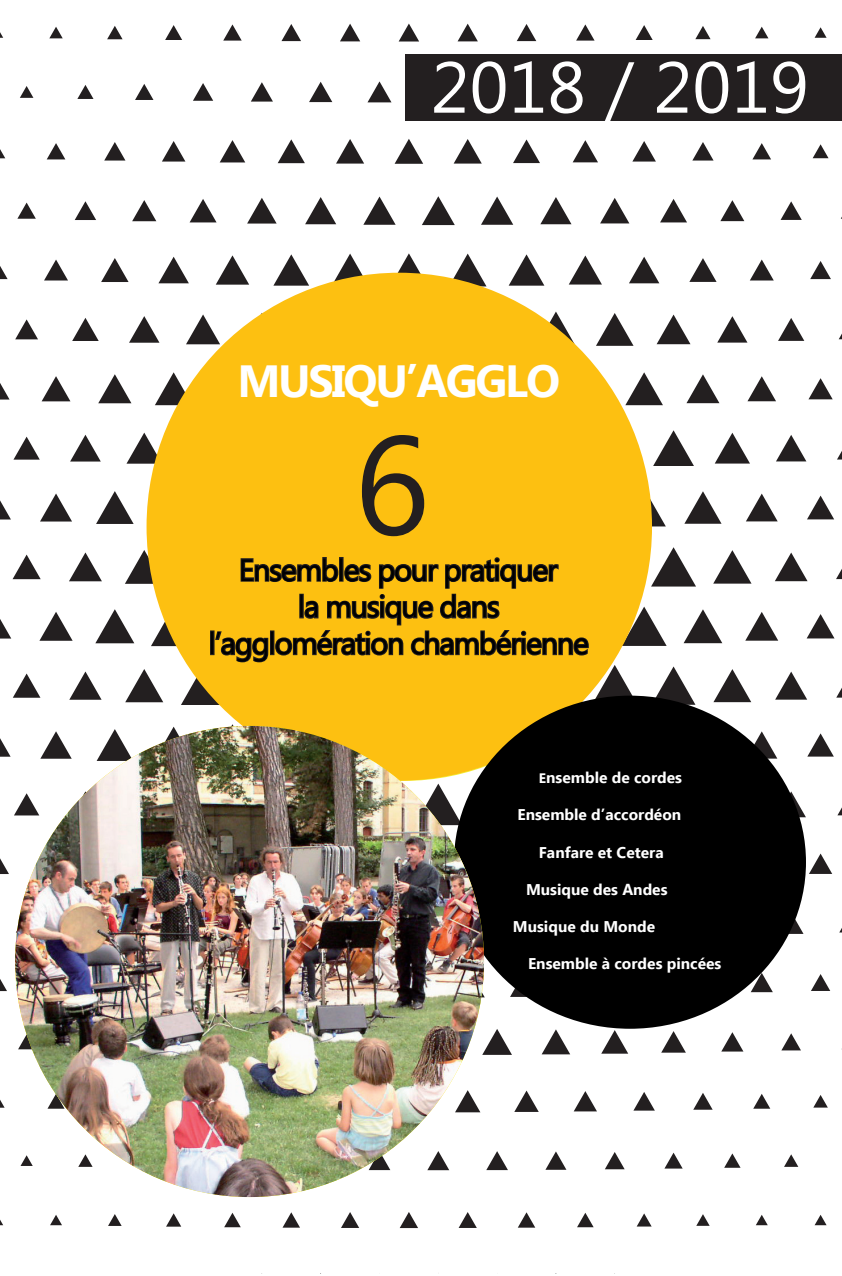
<style>
.page{position:relative;width:842px;height:1276px;background:#fff}
.page>*{position:absolute;margin:0;border:0;box-sizing:border-box;transform-origin:0 0}
.t1{font:139.8px "Ebrima";color:#231f20}
.t2{font:72px "Ebrima";color:#fff}
.t3{font:700 45px "Ebrima";letter-spacing:-.05em;color:#fff}
.t4{font:30.6px/36.7px "Ebrima";letter-spacing:-.04em;color:#000;text-align:center}
.t5{font:700 15.5px "Ebrima";color:#fff}
.s1{font-size:13.7px}
</style>
<div class="page">
<svg style="left:0;top:32px;width:3px;height:6px"></svg>
<svg style="left:49px;top:27px;width:14px;height:11px"></svg>
<svg style="left:107px;top:26px;width:16px;height:13px"></svg>
<svg style="left:165px;top:25px;width:17px;height:15px"></svg>
<svg style="left:223px;top:24px;width:19px;height:17px"></svg>
<svg style="left:281px;top:24px;width:20px;height:17px"></svg>
<svg style="left:340px;top:24px;width:20px;height:17px"></svg>
<svg style="left:399px;top:24px;width:20px;height:17px"></svg>
<svg style="left:458px;top:24px;width:20px;height:17px"></svg>
<svg style="left:517px;top:24px;width:19px;height:17px"></svg>
<svg style="left:576px;top:24px;width:19px;height:17px"></svg>
<svg style="left:636px;top:25px;width:17px;height:15px"></svg>
<svg style="left:695px;top:26px;width:15px;height:13px"></svg>
<svg style="left:755px;top:27px;width:13px;height:11px"></svg>
<svg style="left:814px;top:27px;width:12px;height:11px"></svg>
<svg style="left:20px;top:86px;width:13px;height:12px"></svg>
<svg style="left:77px;top:85px;width:17px;height:14px"></svg>
<svg style="left:135px;top:84px;width:18px;height:16px"></svg>
<svg style="left:193px;top:83px;width:20px;height:18px"></svg>
<svg style="left:251px;top:82px;width:22px;height:20px"></svg>
<svg style="left:309px;top:82px;width:23px;height:20px"></svg>
<svg style="left:367px;top:81px;width:24px;height:21px"></svg>
<svg style="left:0;top:149px;width:5px;height:9px"></svg>
<svg style="left:47px;top:143px;width:18px;height:16px"></svg>
<svg style="left:104px;top:142px;width:21px;height:19px"></svg>
<svg style="left:162px;top:141px;width:23px;height:21px"></svg>
<svg style="left:220px;top:140px;width:25px;height:22px"></svg>
<svg style="left:278px;top:139px;width:27px;height:24px"></svg>
<svg style="left:336px;top:139px;width:28px;height:25px"></svg>
<svg style="left:395px;top:139px;width:28px;height:25px"></svg>
<svg style="left:454px;top:139px;width:28px;height:25px"></svg>
<svg style="left:513px;top:139px;width:27px;height:24px"></svg>
<svg style="left:573px;top:140px;width:25px;height:22px"></svg>
<svg style="left:632px;top:141px;width:24px;height:21px"></svg>
<svg style="left:692px;top:142px;width:21px;height:19px"></svg>
<svg style="left:752px;top:143px;width:19px;height:16px"></svg>
<svg style="left:813px;top:144px;width:15px;height:14px"></svg>
<svg style="left:17px;top:203px;width:19px;height:16px"></svg>
<svg style="left:75px;top:201px;width:21px;height:19px"></svg>
<svg style="left:132px;top:200px;width:24px;height:21px"></svg>
<svg style="left:190px;top:199px;width:27px;height:23px"></svg>
<svg style="left:247px;top:198px;width:30px;height:25px"></svg>
<svg style="left:305px;top:197px;width:31px;height:27px"></svg>
<svg style="left:363px;top:196px;width:33px;height:29px"></svg>
<svg style="left:422px;top:196px;width:33px;height:29px"></svg>
<svg style="left:481px;top:196px;width:32px;height:29px"></svg>
<svg style="left:540px;top:197px;width:31px;height:27px"></svg>
<svg style="left:600px;top:198px;width:29px;height:25px"></svg>
<svg style="left:660px;top:199px;width:27px;height:23px"></svg>
<svg style="left:720px;top:200px;width:24px;height:21px"></svg>
<svg style="left:780px;top:201px;width:22px;height:19px"></svg>
<svg style="left:0;top:266px;width:8px;height:13px"></svg>
<svg style="left:44px;top:259px;width:24px;height:21px"></svg>
<svg style="left:101px;top:258px;width:28px;height:24px"></svg>
<svg style="left:158px;top:257px;width:31px;height:26px"></svg>
<svg style="left:216px;top:255px;width:33px;height:30px"></svg>
<svg style="left:273px;top:254px;width:36px;height:32px"></svg>
<svg style="left:331px;top:254px;width:38px;height:28px"></svg>
<svg style="left:390px;top:253px;width:38px;height:22px"></svg>
<svg style="left:449px;top:254px;width:37px;height:32px"></svg>
<svg style="left:509px;top:254px;width:35px;height:32px"></svg>
<svg style="left:569px;top:255px;width:33px;height:29px"></svg>
<svg style="left:629px;top:257px;width:30px;height:26px"></svg>
<svg style="left:689px;top:258px;width:27px;height:24px"></svg>
<svg style="left:750px;top:259px;width:24px;height:21px"></svg>
<svg style="left:810px;top:261px;width:21px;height:18px"></svg>
<svg style="left:15px;top:319px;width:23px;height:20px"></svg>
<svg style="left:72px;top:318px;width:27px;height:23px"></svg>
<svg style="left:129px;top:316px;width:30px;height:27px"></svg>
<svg style="left:186px;top:314px;width:34px;height:30px"></svg>
<svg style="left:243px;top:313px;width:20px;height:14px"></svg>
<svg style="left:535px;top:311px;width:41px;height:34px"></svg>
<svg style="left:596px;top:313px;width:37px;height:33px"></svg>
<svg style="left:657px;top:314px;width:33px;height:30px"></svg>
<svg style="left:717px;top:316px;width:30px;height:27px"></svg>
<svg style="left:778px;top:318px;width:26px;height:23px"></svg>
<svg style="left:839px;top:333px;width:3px;height:6px"></svg>
<svg style="left:0;top:383px;width:10px;height:16px"></svg>
<svg style="left:42px;top:376px;width:28px;height:25px"></svg>
<svg style="left:98px;top:374px;width:33px;height:29px"></svg>
<svg style="left:155px;top:372px;width:37px;height:33px"></svg>
<svg style="left:625px;top:372px;width:38px;height:33px"></svg>
<svg style="left:686px;top:374px;width:33px;height:29px"></svg>
<svg style="left:747px;top:376px;width:29px;height:25px"></svg>
<svg style="left:808px;top:378px;width:25px;height:21px"></svg>
<svg style="left:14px;top:437px;width:26px;height:22px"></svg>
<svg style="left:70px;top:435px;width:31px;height:26px"></svg>
<svg style="left:126px;top:432px;width:36px;height:32px"></svg>
<svg style="left:653px;top:430px;width:41px;height:36px"></svg>
<svg style="left:715px;top:433px;width:35px;height:30px"></svg>
<svg style="left:776px;top:435px;width:30px;height:26px"></svg>
<svg style="left:837px;top:451px;width:5px;height:8px"></svg>
<svg style="left:0;top:500px;width:11px;height:19px"></svg>
<svg style="left:40px;top:493px;width:32px;height:28px"></svg>
<svg style="left:96px;top:491px;width:38px;height:33px"></svg>
<svg style="left:649px;top:488px;width:17px;height:38px"></svg>
<svg style="left:684px;top:491px;width:37px;height:33px"></svg>
<svg style="left:746px;top:493px;width:32px;height:28px"></svg>
<svg style="left:807px;top:495px;width:27px;height:24px"></svg>
<svg style="left:667px;top:547px;width:29px;height:39px"></svg>
<svg style="left:713px;top:550px;width:38px;height:33px"></svg>
<svg style="left:775px;top:552px;width:32px;height:29px"></svg>
<svg style="left:836px;top:569px;width:6px;height:10px"></svg>
<svg style="left:684px;top:609px;width:38px;height:34px"></svg>
<svg style="left:745px;top:612px;width:33px;height:28px"></svg>
<svg style="left:807px;top:614px;width:27px;height:24px"></svg>
<svg style="left:591px;top:665px;width:41px;height:33px"></svg>
<svg style="left:656px;top:666px;width:39px;height:39px"></svg>
<svg style="left:713px;top:669px;width:38px;height:33px"></svg>
<svg style="left:775px;top:671px;width:32px;height:28px"></svg>
<svg style="left:836px;top:688px;width:6px;height:9px"></svg>
<svg style="left:0;top:738px;width:10px;height:18px"></svg>
<svg style="left:754px;top:731px;width:23px;height:27px"></svg>
<svg style="left:807px;top:733px;width:27px;height:23px"></svg>
<svg style="left:790px;top:791px;width:16px;height:26px"></svg>
<svg style="left:837px;top:807px;width:5px;height:8px"></svg>
<svg style="left:0;top:858px;width:9px;height:16px"></svg>
<svg style="left:809px;top:853px;width:23px;height:21px"></svg>
<svg style="left:789px;top:913px;width:14px;height:21px"></svg>
<svg style="left:0;top:979px;width:7px;height:12px"></svg>
<svg style="left:510px;top:984px;width:17px;height:13px"></svg>
<svg style="left:751px;top:973px;width:22px;height:19px"></svg>
<svg style="left:811px;top:974px;width:19px;height:17px"></svg>
<svg style="left:484px;top:1029px;width:28px;height:26px"></svg>
<svg style="left:542px;top:1029px;width:28px;height:25px"></svg>
<svg style="left:601px;top:1030px;width:27px;height:23px"></svg>
<svg style="left:661px;top:1031px;width:25px;height:21px"></svg>
<svg style="left:721px;top:1032px;width:22px;height:19px"></svg>
<svg style="left:781px;top:1033px;width:20px;height:17px"></svg>
<svg style="left:0;top:1100px;width:4px;height:7px"></svg>
<svg style="left:514px;top:1090px;width:25px;height:22px"></svg>
<svg style="left:574px;top:1091px;width:23px;height:20px"></svg>
<svg style="left:634px;top:1092px;width:21px;height:18px"></svg>
<svg style="left:693px;top:1093px;width:20px;height:16px"></svg>
<svg style="left:753px;top:1094px;width:17px;height:14px"></svg>
<svg style="left:813px;top:1095px;width:15px;height:12px"></svg>
<svg style="left:486px;top:1151px;width:22px;height:19px"></svg>
<svg style="left:546px;top:1151px;width:20px;height:18px"></svg>
<svg style="left:605px;top:1152px;width:20px;height:17px"></svg>
<svg style="left:665px;top:1152px;width:18px;height:16px"></svg>
<svg style="left:724px;top:1153px;width:16px;height:14px"></svg>
<svg style="left:784px;top:1154px;width:14px;height:12px"></svg>
<svg style="left:0;top:1219px;width:3px;height:6px"></svg>
<svg style="left:50px;top:1215px;width:12px;height:10px"></svg>
<svg style="left:108px;top:1214px;width:14px;height:12px"></svg>
<svg style="left:166px;top:1213px;width:15px;height:13px"></svg>
<svg style="left:224px;top:1213px;width:17px;height:14px"></svg>
<svg style="left:283px;top:1212px;width:17px;height:15px"></svg>
<svg style="left:341px;top:1212px;width:18px;height:16px"></svg>
<svg style="left:400px;top:1212px;width:18px;height:16px"></svg>
<svg style="left:459px;top:1212px;width:18px;height:16px"></svg>
<svg style="left:518px;top:1212px;width:17px;height:15px"></svg>
<svg style="left:577px;top:1213px;width:17px;height:14px"></svg>
<svg style="left:637px;top:1213px;width:15px;height:13px"></svg>
<svg style="left:696px;top:1214px;width:13px;height:11px"></svg>
<svg style="left:756px;top:1215px;width:12px;height:10px"></svg>
<svg style="left:814px;top:1215px;width:12px;height:10px"></svg>
<div style="left:405px;top:55px;width:437px;height:66px;background:#231f20"></div>
<div style="left:147px;top:273px;width:505px;height:507px;background:#fdc011;border-radius:50%"></div>
<svg style="left:0;top:546px;width:424px;height:160px"></svg>
<svg style="left:424px;top:546px;width:243px;height:111px"></svg>
<div style="left:454px;top:695px;width:352px;height:333px;background:#000;border-radius:50%"></div>
<img style="left:15px;top:726px;width:469px;height:471px">
<h2 class="t2" style="left:431px;top:36px;width:380px">2018 / 2019</h2>
<h3 class="t3" style="left:237px;top:347px;width:324px">MUSIQU’AGGLO</h3>
<h1 class="t1" style="left:354px;top:386px;width:77px">6</h1>
<h3 class="t4" style="left:209px;top:553px;width:382px">Ensembles pour pratiquer<br>la musique dans l’agglomération chambérienne</h3>
<p class="t5" style="left:539px;top:766px;width:145px"><span class="s1">E</span>nsemble de cordes</p>
<p class="t5" style="left:517px;top:803px;width:165px">Ensemble d’accordéon</p>
<p class="t5" style="left:539px;top:840px;width:126px">Fanfare et Cetera</p>
<p class="t5" style="left:526px;top:878px;width:143px">Musique des Andes</p>
<p class="t5" style="left:513px;top:915px;width:144px">Musique du Monde</p>
<p class="t5" style="left:528px;top:952px;width:195px">Ensemble à cordes pincées</p>
</div>
